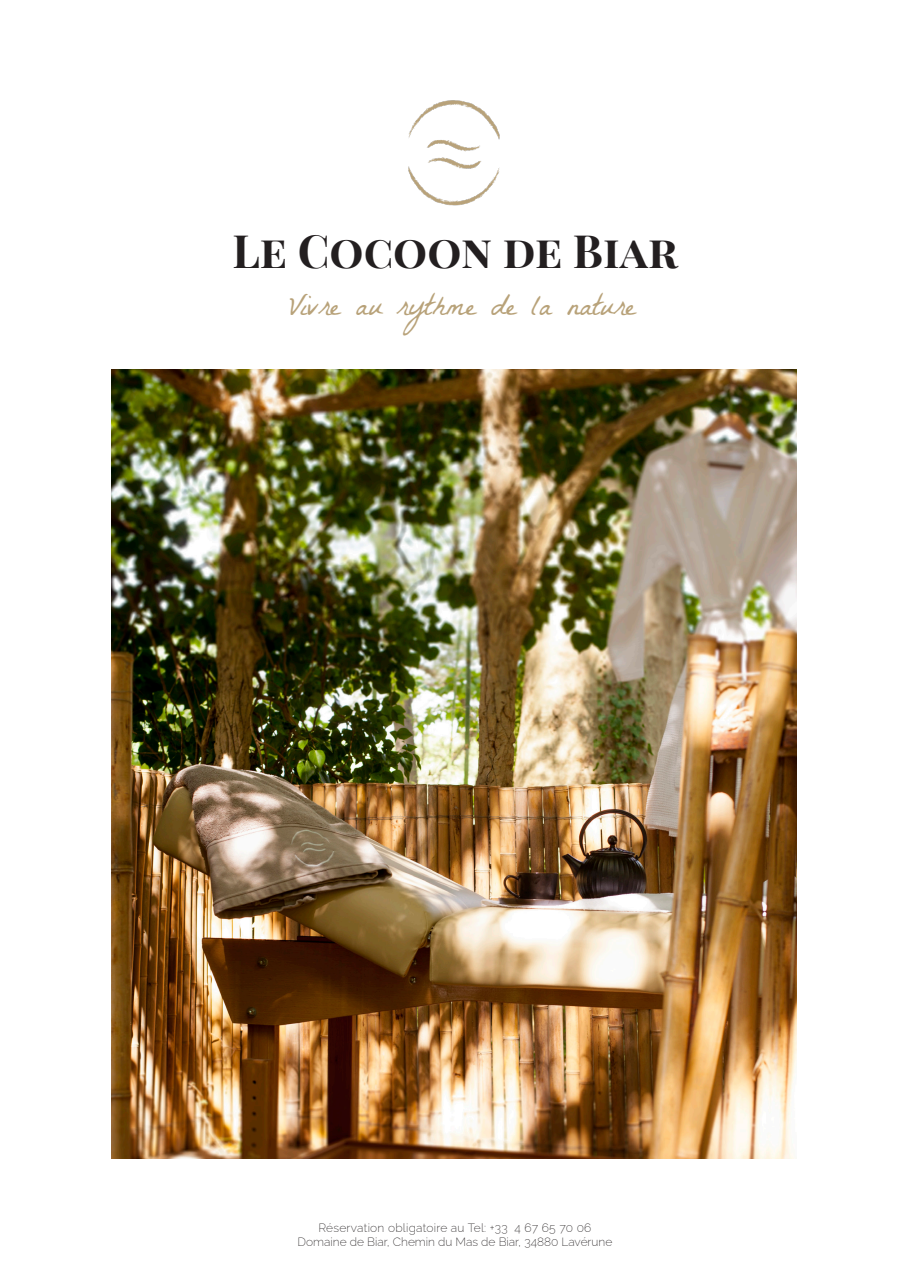
<style>
.page{position:relative;width:910px;height:1280px;background:#fff}
.page>*{position:absolute;margin:0;border:0;box-sizing:border-box;transform-origin:0 0}
.t1{font:700 45px "Playfair Display SC";color:#231f20}
.t2{font:30px "La Belle Aurore";color:#b8a279}
.t3{font:100 12px "Raleway";color:#231f20}
.t4{font:100 12px "Raleway";letter-spacing:.02em;color:#231f20}
</style>
<div class="page">
<img style="left:408px;top:100px;width:92px;height:106px">
<img style="left:112px;top:370px;width:685px;height:789px">
<p class="t1" style="left:232px;top:223px;width:447px">Le Cocoon de Biar</p>
<p class="t2" style="left:290px;top:287px;width:348px">Vivre au rythme de la nature</p>
<p class="t4" style="left:318px;top:1218px;width:274px">Réservation obligatoire au Tel: +33 4 67 65 70 06</p>
<p class="t3" style="left:298px;top:1232px;width:316px">Domaine de Biar, Chemin du Mas de Biar, 34880 Lavérune</p>
</div>
